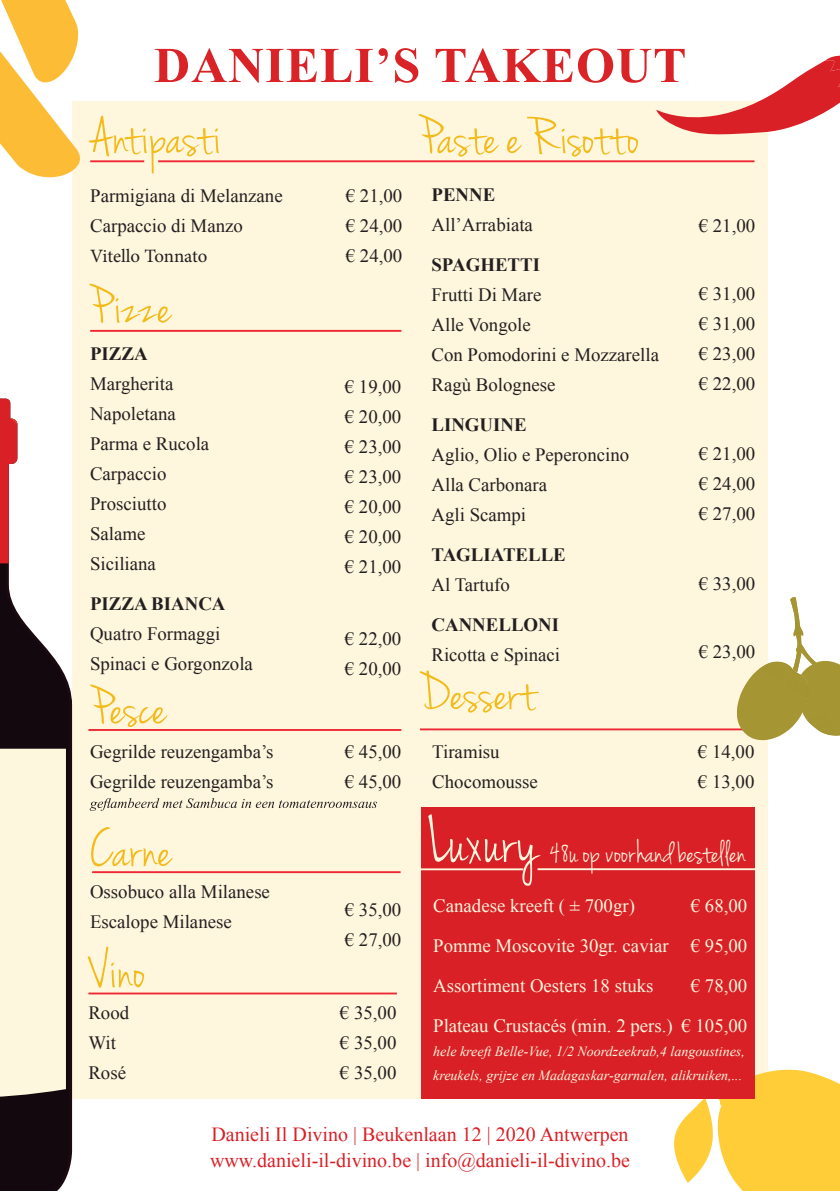
<style>
.page{position:relative;width:840px;height:1191px;background:#fff}
.page>*{position:absolute;margin:0;border:0;box-sizing:border-box;transform-origin:0 0}
.t1{font:56px "Jenna Sue";color:#f3bb19}
.t2{font:700 50px "Times New Roman";letter-spacing:.02em;color:#da2327}
.t3{font:32px "Jenna Sue";color:#fdf6df}
.t4{font:20px/26px "Times New Roman";color:#d92026}
.t5{font:18.8px/30px "Times New Roman";color:#231f20}
.t6{font:18.8px/40px "Times New Roman";color:#fef6dd}
.t7{font:700 18.8px "Times New Roman";color:#231f20}
.t8{font:18.8px "Minion Pro";letter-spacing:-.005em;color:#231f20}
.t9{font:italic 14px/24px "Times New Roman";color:#fef6dd}
.s1{font-size:68px}
</style>
<div class="page">
<div style="left:72px;top:101px;width:695px;height:997px;background:#fef6dd"></div>
<svg style="left:69px;top:686px;width:3px;height:484px"></svg>
<svg style="left:0;top:422px;width:69px;height:769px;fill:#13080d"></svg>
<div style="left:0;top:748px;width:66px;height:353px;background:#fdf7de"></div>
<svg style="left:0;top:398px;width:17px;height:165px"></svg>
<svg style="left:0;top:0;width:80px;height:178px"></svg>
<svg style="left:656px;top:55px;width:183px;height:81px"></svg>
<hr style="left:158px;top:160px;width:596px;height:2px;background:#ee2833">
<hr style="left:90px;top:330px;width:311px;height:2px;background:#ee2833">
<hr style="left:88px;top:992px;width:308px;height:2px;background:#ee2833">
<hr style="left:420px;top:728px;width:334px;height:2px;background:#ee2833">
<svg style="left:656px;top:1066px;width:183px;height:125px"></svg>
<div style="left:421px;top:807px;width:333px;height:291px;background:#d92026"></div>
<img style="left:808px;top:661px;width:31px;height:75px">
<svg style="left:803px;top:632px;width:18px;height:44px"></svg>
<img style="left:790px;top:597px;width:13px;height:64px">
<img style="left:736px;top:661px;width:72px;height:79px">
<hr style="left:420px;top:868px;width:103px;height:2px;background:#fef6dd">
<hr style="left:537px;top:868px;width:223px;height:2px;background:#fef6dd">
<hr style="left:90px;top:160px;width:54px;height:2px;background:#ee2833">
<hr style="left:88px;top:729px;width:313px;height:2px;background:#ee2833">
<svg style="left:90px;top:798px;width:287px;height:13px"></svg>
<hr style="left:92px;top:871px;width:308px;height:2px;background:#ee2833">
<h2 class="t2" style="left:154px;top:31px;width:533px">DANIELI’S TAKEOUT</h2>
<h1 class="t1" style="left:419px;top:105px;width:221px">Paste e Risotto</h1>
<p class="t7" style="left:431px;top:182px;width:65px">PENNE</p>
<p class="t5" style="left:431px;top:209px;width:103px">All’Arrabiata</p>
<p class="t7" style="left:431px;top:252px;width:110px">SPAGHETTI</p>
<p class="t5" style="left:431px;top:279px;width:229px">Frutti Di Mare<br>Alle Vongole<br>Con Pomodorini e Mozzarella<br>Ragù Bolognese</p>
<p class="t7" style="left:431px;top:412px;width:97px">LINGUINE</p>
<p class="t5" style="left:431px;top:439px;width:199px">Aglio, Olio e Peperoncino<br>Alla Carbonara<br>Agli Scampi</p>
<p class="t7" style="left:431px;top:542px;width:136px">TAGLIATELLE</p>
<p class="t5" style="left:431px;top:569px;width:80px">Al Tartufo</p>
<p class="t7" style="left:431px;top:612px;width:129px">CANNELLONI</p>
<p class="t5" style="left:431px;top:639px;width:130px">Ricotta e Spinaci</p>
<h1 class="t1" style="left:90px;top:104px;width:132px">Antipasti</h1>
<p class="t5" style="left:90px;top:180px;width:194px">Parmigiana di Melanzane<br>Carpaccio di Manzo</p>
<p class="t8" style="left:90px;top:243px;width:119px">Vitello Tonnato</p>
<p class="t5" style="left:345px;top:180px;width:58px;text-align:justify">€ 21,00 € 24,00 € 24,00</p>
<p class="t5" style="left:698px;top:211px;width:58px">€ 21,00</p>
<h1 class="t1" style="left:90px;top:274px;width:83px">Pizze</h1>
<p class="t7" style="left:90px;top:340px;width:59px">PIZZA</p>
<p class="t5" style="left:90px;top:368px;width:121px">Margherita<br>Napoletana<br>Parma e Rucola<br>Carpaccio<br>Prosciutto<br>Salame<br>Siciliana</p>
<p class="t7" style="left:90px;top:590px;width:137px">PIZZA BIANCA</p>
<p class="t5" style="left:90px;top:618px;width:164px">Quatro Formaggi<br>Spinaci e Gorgonzola</p>
<p class="t5" style="left:698px;top:279px;width:58px;text-align:justify">€ 31,00 € 31,00 € 23,00 € 22,00</p>
<p class="t5" style="left:344px;top:371px;width:58px;text-align:justify">€ 19,00 € 20,00 € 23,00 € 23,00 € 20,00 € 20,00 € 21,00</p>
<p class="t5" style="left:698px;top:439px;width:58px;text-align:justify">€ 21,00 € 24,00 € 27,00</p>
<p class="t5" style="left:698px;top:568px;width:58px">€ 33,00</p>
<p class="t5" style="left:344px;top:623px;width:58px">€ 22,00 € 20,00</p>
<p class="t5" style="left:698px;top:636px;width:58px">€ 23,00</p>
<h1 class="t1" style="left:418px;top:660px;width:118px">Dessert</h1>
<p class="t5" style="left:432px;top:736px;width:107px">Tiramisu<br>Chocomousse</p>
<p class="t5" style="left:697px;top:736px;width:58px">€ 14,00 € 13,00</p>
<h3 class="t3" style="left:428px;top:834px;width:319px"><span class="s1">Luxury</span> 48u op voorhand bestellen</h3>
<p class="t6" style="left:433px;top:885px;width:241px">Canadese kreeft ( ± 700gr)<br>Pomme Moscovite 30gr. caviar<br>Assortiment Oesters 18 stuks<br>Plateau Crustacés (min. 2 pers.)</p>
<p class="t9" style="left:433px;top:1038px;width:313px">hele kreeft Belle-Vue, 1/2 Noordzeekrab,4 langoustines, kreukels, grijze en Madagaskar-garnalen, alikruiken,...</p>
<h1 class="t1" style="left:91px;top:675px;width:77px">Pesce</h1>
<p class="t5" style="left:90px;top:736px;width:185px">Gegrilde reuzengamba’s<br>Gegrilde reuzengamba’s</p>
<p class="t5" style="left:344px;top:736px;width:58px">€ 45,00 € 45,00</p>
<h1 class="t1" style="left:90px;top:817px;width:83px">Carne</h1>
<p class="t5" style="left:90px;top:876px;width:181px">Ossobuco alla Milanese<br>Escalope Milanese</p>
<p class="t6" style="left:681px;top:885px;width:67px;text-align:center">€ 68,00 € 95,00 € 78,00 € 105,00</p>
<p class="t5" style="left:344px;top:894px;width:58px">€ 35,00 € 27,00</p>
<h1 class="t1" style="left:91px;top:938px;width:56px">Vino</h1>
<p class="t5" style="left:88px;top:997px;width:42px">Rood<br>Wit<br>Rosé</p>
<p class="t5" style="left:340px;top:997px;width:58px;text-align:justify">€ 35,00 € 35,00 € 35,00</p>
<p class="t4" style="left:210px;top:1121px;width:421px">Danieli Il Divino | Beukenlaan 12 | 2020 Antwerpen www.danieli-il-divino.be | info@danieli-il-divino.be</p>
</div>
